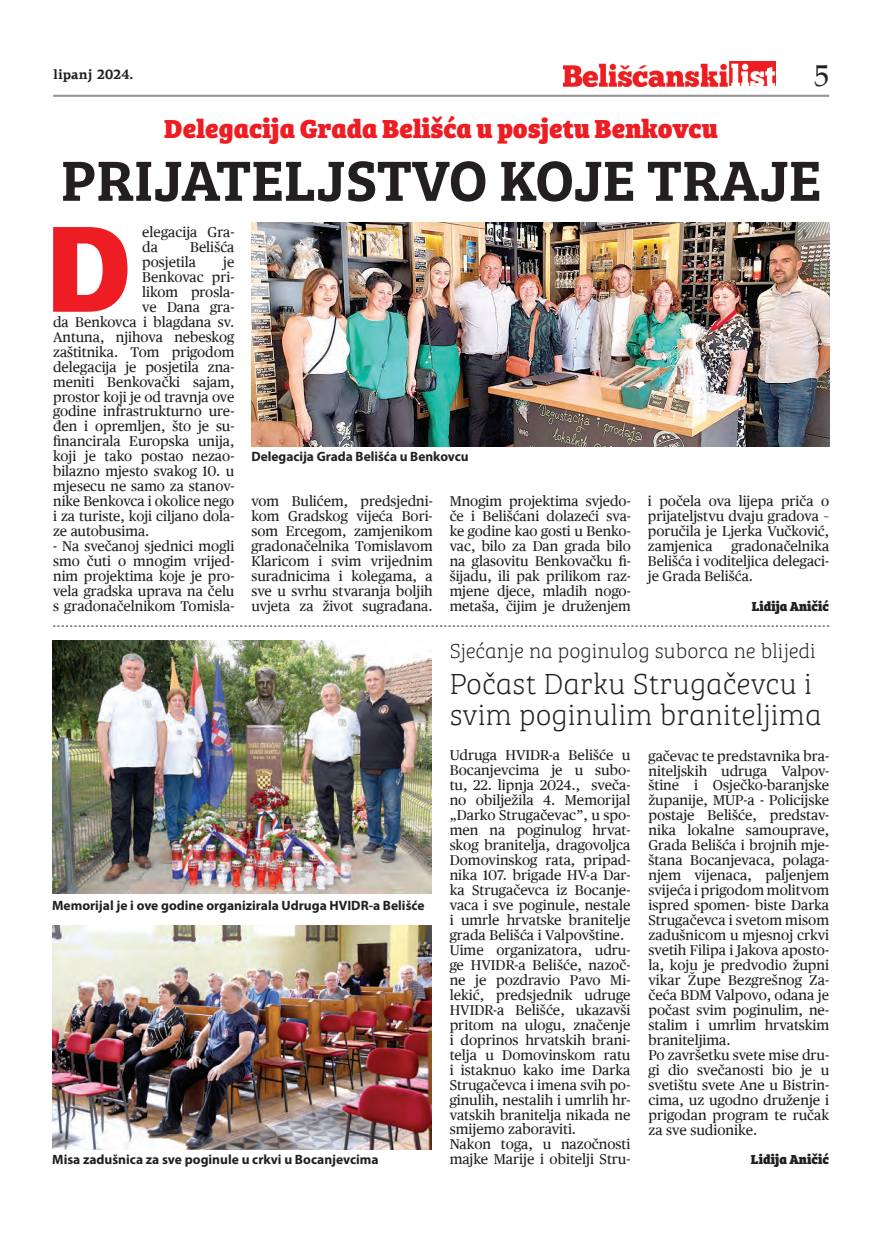
<style>
.page{position:relative;width:893px;height:1234px;background:#fff}
.page>*{position:absolute;margin:0;border:0;box-sizing:border-box;transform-origin:0 0}
.t1{font:900 122.7px "PF Agora Sans Pro";color:#ee1d23}
.t2{font:600 58.5px "Bree Serif";color:#231f20}
.t3{font:100 30px/31.5px "Bree Serif";color:#231f20}
.t4{font:30px "Palatino Roman";color:#231f20}
.t5{font:800 27px "Bree Serif";color:#ee1d23}
.t6{font:100 21px "Bree Serif";color:#231f20}
.t7{font:14.25px/15px "Publico Text";color:#231f20;text-align:justify}
.t8{font:700 13.5px "Myriad Pro";color:#231f20}
.t9{font:800 13.5px "Bree Serif";color:#231f20}
.t10{font:700 13.5px "PF Agora Serif Pro";color:#231f20}
</style>
<div class="page">
<img style="left:563px;top:61px;width:213px;height:26px">
<hr style="left:53px;top:95px;width:776px;height:2px;background:#939598">
<img style="left:251px;top:222px;width:578px;height:224px">
<img style="left:52px;top:640px;width:380px;height:253px">
<img style="left:52px;top:925px;width:380px;height:223px">
<svg style="left:53px;top:625px;width:776px;height:1px"></svg>
<p class="t10" style="left:53px;top:66px;width:82px">lipanj 2024.</p>
<p class="t4" style="left:814px;top:58px;width:16px">5</p>
<p class="t5" style="left:164px;top:107px;width:555px">Delegacija Grada Belišća u posjetu Benkovcu</p>
<p class="t2" style="left:61px;top:136px;width:762px">PRIJATELJSTVO KOJE TRAJE</p>
<p class="t1" style="left:45px;top:188px;width:90px">D</p>
<p class="t7" style="left:142px;top:224px;width:94px">elegacija Gra&shy;da</p>
<p class="t7" style="left:142px;top:239px;width:94px;text-indent:48px">Belišća posjetila</p>
<p class="t7" style="left:223px;top:254px;width:13px">je</p>
<p class="t7" style="left:142px;top:269px;width:94px">Benkovac pri-</p>
<p class="t7" style="left:142px;top:284px;width:94px">likom prosla-</p>
<p class="t7" style="left:142px;top:299px;width:94px">ve Dana gra-</p>
<p class="t7" style="left:53px;top:314px;width:183px">da Benkovca i blagdana sv.</p>
<p class="t7" style="left:53px;top:329px;width:183px">Antuna, njihova nebeskog</p>
<p class="t7" style="left:53px;top:344px;width:183px">zaštitnika. Tom prigodom</p>
<p class="t7" style="left:53px;top:359px;width:183px">delegacija je posjetila zna-</p>
<p class="t7" style="left:53px;top:374px;width:183px">meniti Benkovački sajam,</p>
<p class="t7" style="left:53px;top:389px;width:183px">prostor koji je od travnja ove</p>
<p class="t7" style="left:53px;top:404px;width:183px">godine infrastrukturno ure-</p>
<p class="t7" style="left:53px;top:419px;width:183px">đen i opremljen, što je su-</p>
<p class="t7" style="left:53px;top:434px;width:183px">financirala Europska unija,</p>
<p class="t7" style="left:53px;top:449px;width:183px">koji je tako postao nezao-</p>
<p class="t7" style="left:53px;top:463px;width:183px">bilazno mjesto svakog 10. u</p>
<p class="t7" style="left:53px;top:478px;width:183px">mjesecu ne samo za stanov-</p>
<p class="t7" style="left:53px;top:493px;width:183px">nike Benkovca i okolice nego</p>
<p class="t7" style="left:53px;top:508px;width:183px">i za turiste, koji ciljano dola-</p>
<p class="t7" style="left:53px;top:523px;width:98px">ze autobusima.</p>
<p class="t7" style="left:53px;top:538px;width:183px">- Na svečanoj sjednici mogli smo čuti o mnogim vrijed&shy;nim projektima koje je pro&shy;vela gradska uprava na čelu s gradonačelnikom Tomisla-</p>
<p class="t8" style="left:251px;top:448px;width:219px">Delegacija Grada Belišća u Benkovcu</p>
<p class="t7" style="left:251px;top:493px;width:183px">vom Bulićem, predsjedni&shy;kom Gradskog vijeća Bori&shy;som Ercegom, zamjenikom gradonačelnika Tomislavom Klaricom i svim vrijednim suradnicima i kolegama, a sve u svrhu stvaranja boljih uvjeta za život sugrađana.</p>
<p class="t7" style="left:450px;top:493px;width:183px">Mnogim projektima svjedo&shy;če i Belišćani dolazeći sva&shy;ke godine kao gosti u Benko&shy;vac, bilo za Dan grada bilo na glasovitu Benkovačku fi&shy;šijadu, ili pak prilikom raz&shy;mjene djece, mladih nogo&shy;metaša, čijim je druženjem</p>
<p class="t7" style="left:648px;top:493px;width:183px">i počela ova lijepa priča o prijateljstvu dvaju gradova – poručila je Ljerka Vučković, zamjenica</p>
<p class="t7" style="left:648px;top:538px;width:183px;text-indent:83px">gradonačelnika Belišća i voditeljica delegaci&shy;je Grada Belišća.</p>
<p class="t9" style="left:752px;top:595px;width:79px">Lidija Aničić</p>
<p class="t6" style="left:450px;top:636px;width:368px">Sjećanje na poginulog suborca ne blijedi</p>
<p class="t3" style="left:450px;top:666px;width:373px">Počast Darku Strugačevcu i svim poginulim braniteljima</p>
<p class="t8" style="left:52px;top:896px;width:374px">Memorijal je i ove godine organizirala Udruga HVIDR-a Belišće</p>
<p class="t8" style="left:52px;top:1150px;width:328px">Misa zadušnica za sve poginule u crkvi u Bocanjevcima</p>
<p class="t7" style="left:450px;top:747px;width:182px;text-align:left">Udruga HVIDR-a Belišće u<br>Bocanjevcima je u subo&shy;tu, 22. lipnja 2024., sveča&shy;no obilježila 4. Memorijal „Darko Strugačevac”, u spo&shy;men na poginulog hrvat&shy;skog branitelja, dragovoljca<br>Domovinskog rata, pripad&shy;nika 107. brigade HV-a Dar&shy;ka Strugačevca iz Bocanje&shy;vaca i sve poginule, nestale i umrle hrvatske branitelje grada Belišća i Valpovštine.<br>Uime organizatora, udru&shy;ge HVIDR-a Belišće, nazoč&shy;ne je pozdravio Pavo Mi&shy;lekić, predsjednik udruge<br>HVIDR-a Belišće, ukazavši pritom na ulogu, značenje i doprinos hrvatskih brani&shy;telja u Domovinskom ratu i istaknuo kako ime Darka<br>Strugačevca i imena svih po&shy;ginulih, nestalih i umrlih hr&shy;vatskih branitelja nikada ne smijemo zaboraviti.<br>Nakon toga, u nazočnosti majke Marije i obitelji Stru-</p>
<p class="t7" style="left:648px;top:748px;width:182px;text-align:left">gačevac te predstavnika bra&shy;niteljskih udruga Valpov&shy;štine i Osječko-baranjske županije, MUP-a - Policijske postaje Belišće, predstav&shy;nika lokalne samouprave,<br>Grada Belišća i brojnih mje&shy;štana Bocanjevaca, polaga&shy;njem vijenaca, paljenjem svijeća i prigodom molitvom ispred spomen- biste Darka<br>Strugačevca i svetom misom zadušnicom u mjesnoj crkvi svetih Filipa i Jakova aposto&shy;la, koju je predvodio župni vikar Župe Bezgrešnog Za&shy;čeća BDM Valpovo, odana je počast svim poginulim, ne&shy;stalim i umrlim hrvatskim braniteljima.<br>Po završetku svete mise dru&shy;gi dio svečanosti bio je u svetištu svete Ane u Bistrin&shy;cima, uz ugodno druženje i prigodan program te ručak za sve sudionike.</p>
<p class="t9" style="left:751px;top:1148px;width:80px">Lidija Aničić</p>
</div>
